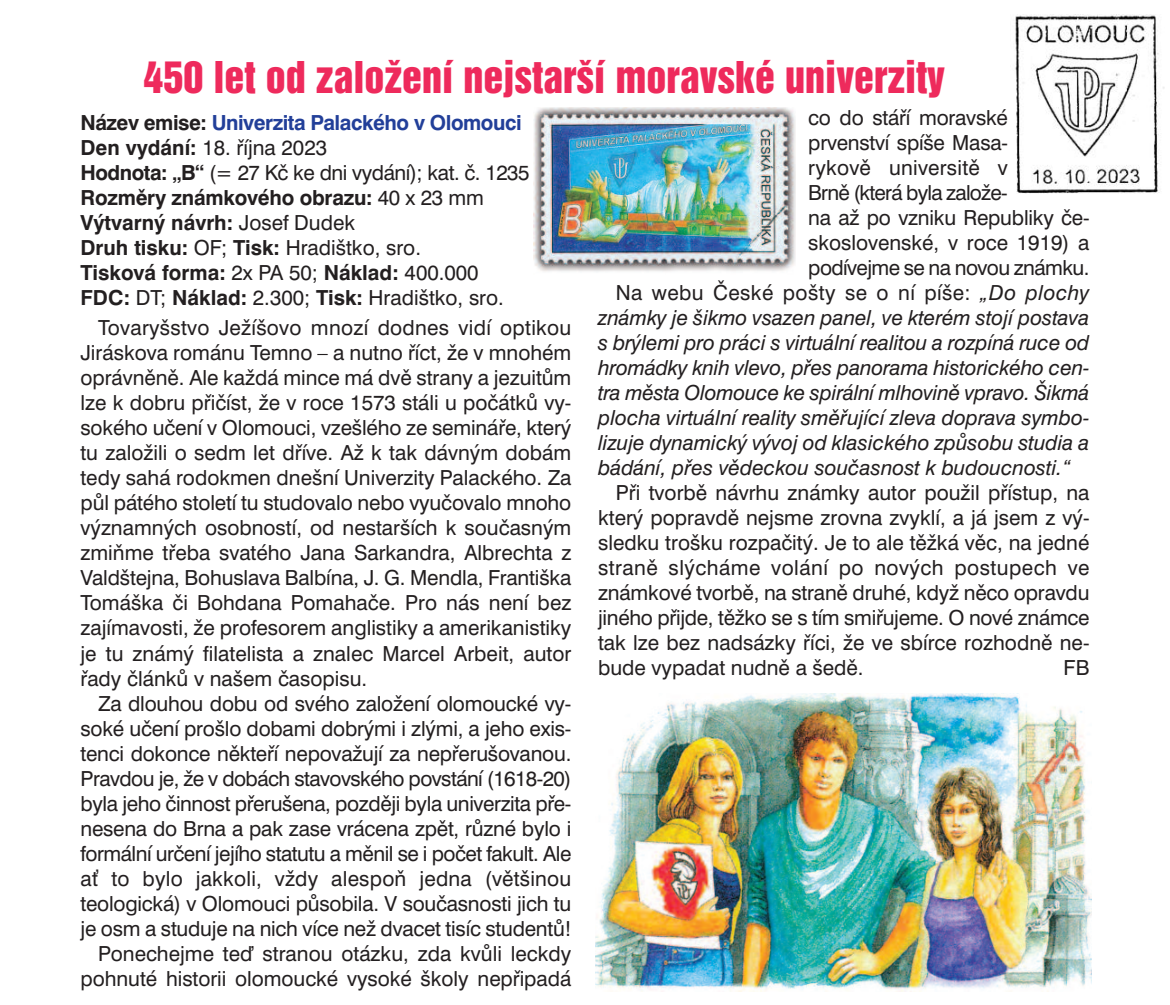
<style>
.page{position:relative;width:1170px;height:1005px;background:#fff}
.page>*{position:absolute;margin:0;border:0;box-sizing:border-box;transform-origin:0 0}
.t1{font:40px "Switzerland Inserat";color:#ee2a5c}
.t2{font:20.75px/25px "Swiss 721 BTCE";letter-spacing:-.01em;color:#231f20;text-align:justify}
.t3{font:italic 20.75px "Swiss 721 BTCE";color:#231f20}
.t4{font:700 20.75px/25px "Swiss 721 BTCE";letter-spacing:-.01em;color:#231f20}
.t5{font:20.75px "Swiss 721 BTCE";letter-spacing:.02em;color:#231f20}
.t6{font:20.75px "Swiss 721 BTCE";letter-spacing:-.03em;color:#231f20}
.t7{font:20.75px "Swiss 721 BTCE";letter-spacing:-.035em;color:#231f20}
.t8{font:20.75px "Swiss 721 BTCE";letter-spacing:.01em;color:#231f20}
.s1{color:#223f99}
.s2{font-weight:400}
.s3{font-style:italic}
</style>
<div class="page">
<img style="left:595px;top:693px;width:496px;height:297px">
<img style="left:1015px;top:14px;width:149px;height:180px">
<img style="left:533px;top:108px;width:262px;height:164px">
<h1 class="t1" style="left:143px;top:56px;width:803px">450 let od založení nejstarší moravské univerzity</h1>
<p class="t4" style="left:80px;top:112px;width:450px">Název emise: <span class="s1">Univerzita Palackého v Olomouci </span>Den vydání: <span class="s2">18. října 2023<br></span>Hodnota: „B“ <span class="s2">(= 27 Kč ke dni vydání); kat. č. 1235<br></span>Rozměry známkového obrazu: <span class="s2">40 x 23 mm </span>Výtvarný návrh: <span class="s2">Josef Dudek<br></span>Druh tisku: <span class="s2">OF;</span> Tisk: <span class="s2">Hradištko, sro.<br></span>Tisková forma: <span class="s2">2x PA 50;</span> Náklad: <span class="s2">400.000<br></span>FDC: <span class="s2">DT;</span> Náklad: <span class="s2">2.300;</span> Tisk: <span class="s2">Hradištko, sro.</span></p>
<p class="t2" style="left:80px;top:317px;width:492px;text-indent:18px">Tovaryšstvo Ježíšovo mnozí dodnes vidí optikou Jiráskova románu Temno – a nutno říct, že v mnohém oprávněně. Ale každá mince má dvě strany a jezuitům lze k dobru přičíst, že v roce 1573 stáli u počátků vy&shy;sokého učení v Olomouci, vzešlého ze semináře, který tu založili o sedm let dříve. Až k tak dávným dobám tedy sahá rodokmen dnešní Univerzity Palackého. Za půl pátého století tu studovalo nebo vyučovalo mnoho významných osobností, od nestarších k současným zmiňme třeba svatého Jana Sarkandra, Albrechta z Valdštejna, Bohuslava Balbína, J. G. Mendla, Františka Tomáška či Bohdana Pomahače. Pro nás není bez zajímavosti, že profesorem anglistiky a amerikanistiky je tu známý filatelista a znalec Marcel Arbeit, autor řady článků v našem časopisu.</p>
<p class="t2" style="left:80px;top:692px;width:492px;text-align:right">Za dlouhou dobu od svého založení olomoucké vy&shy;soké učení prošlo dobami dobrými i zlými, a jeho exis&shy;tenci dokonce někteří nepovažují za nepřerušovanou.<br>Pravdou je, že v dobách stavovského povstání (1618-20) byla jeho činnost přerušena, později byla univerzita pře&shy;nesena do Brna a pak zase vrácena zpět, různé bylo i formální určení jejího statutu a měnil se i počet fakult. Ale ať to bylo jakkoli, vždy alespoň jedna (většinou teologická) v Olomouci působila. V současnosti jich tu je osm a studuje na nich více než dvacet tisíc studentů!<br>Ponechejme teď stranou otázku, zda kvůli leckdy pohnuté historii olomoucké vysoké školy nepřipadá</p>
<p class="t2" style="left:808px;top:107px;width:201px">co do stáří moravské</p>
<p class="t2" style="left:808px;top:132px;width:201px">prvenství spíše Masa-</p>
<p class="t8" style="left:808px;top:160px;width:201px">rykově universitě v</p>
<p class="t7" style="left:808px;top:185px;width:201px">Brně (která byla založe-</p>
<p class="t2" style="left:808px;top:207px;width:283px">na až po vzniku Republiky če-</p>
<p class="t2" style="left:808px;top:232px;width:283px">skoslovenské, v roce 1919) a</p>
<p class="t6" style="left:808px;top:260px;width:283px">podívejme se na novou známku.</p>
<p class="t5" style="left:615px;top:285px;width:475px">Na webu České pošty se o ní píše: <span class="s3">„Do plochy</span></p>
<p class="t3" style="left:598px;top:310px;width:493px">známky je šikmo vsazen panel, ve kterém stojí postava</p>
<p class="t3" style="left:598px;top:335px;width:493px">s brýlemi pro práci s virtuální realitou a rozpíná ruce od</p>
<p class="t3" style="left:598px;top:360px;width:492px">hromádky knih vlevo, přes panorama historického cen-</p>
<p class="t3" style="left:598px;top:385px;width:493px">tra města Olomouce ke spirální mlhovině vpravo. Šikmá</p>
<p class="t3" style="left:598px;top:410px;width:492px">plocha virtuální reality směřující zleva doprava symbo-</p>
<p class="t3" style="left:598px;top:435px;width:493px">lizuje dynamický vývoj od klasického způsobu studia a</p>
<p class="t3" style="left:598px;top:460px;width:474px">bádání, přes vědeckou současnost k budoucnosti.“</p>
<p class="t2" style="left:598px;top:482px;width:493px;text-indent:18px">Při tvorbě návrhu známky autor použil přístup, na který popravdě nejsme zrovna zvyklí, a já jsem z vý&shy;sledku trošku rozpačitý. Je to ale těžká věc, na jedné straně slýcháme volání po nových postupech ve známkové tvorbě, na straně druhé, když něco opravdu jiného přijde, těžko se s tím smiřujeme. O nové známce tak lze bez nadsázky říci, že ve sbírce rozhodně ne&shy;bude vypadat nudně a šedě.</p>
<p class="t2" style="left:1063px;top:657px;width:27px">FB</p>
</div>
